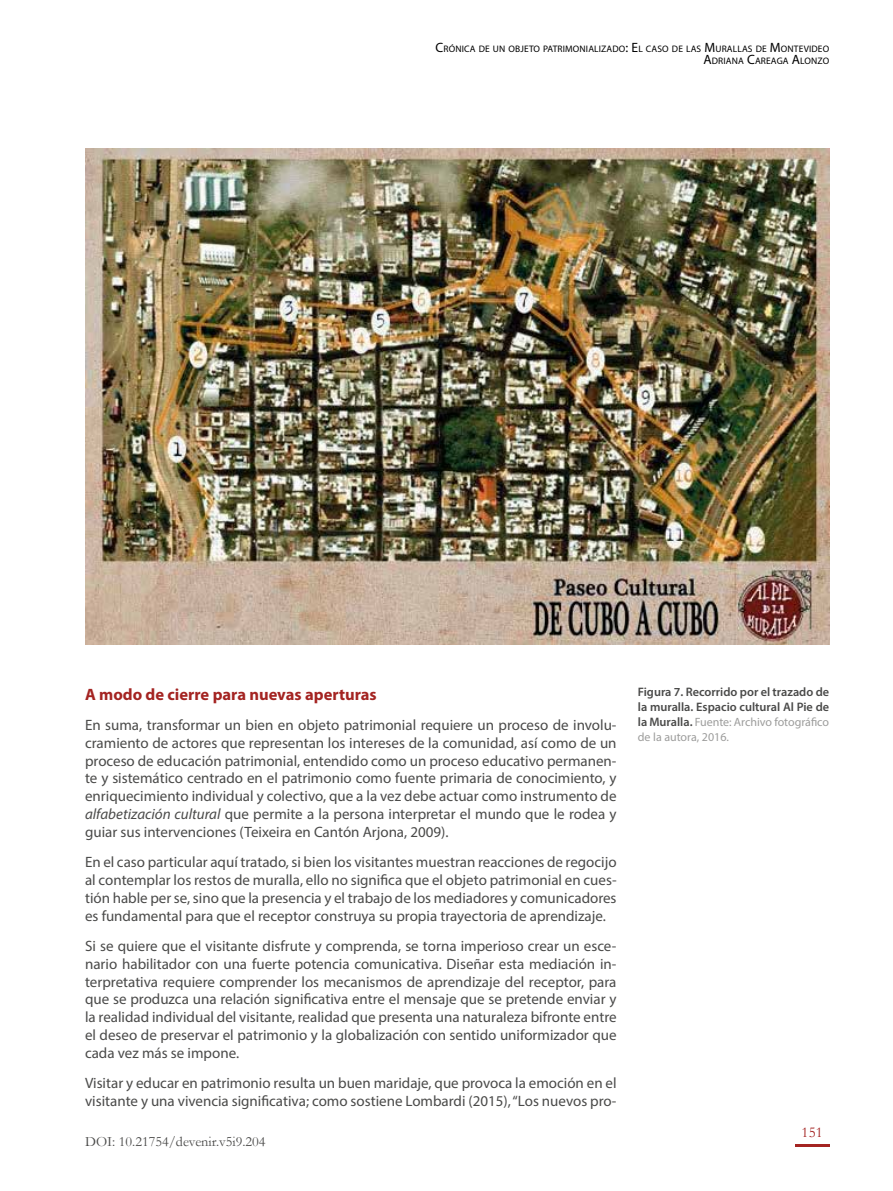
<style>
.page{position:relative;width:893px;height:1191px;background:#fff}
.page>*{position:absolute;margin:0;border:0;box-sizing:border-box;transform-origin:0 0}
.t1{font:700 16.5px "Myriad Pro";color:#a42422}
.t2{font:15px/17.7px "Myriad Pro";color:#4a4a49;text-align:justify}
.t3{font:15px "Garamond";color:#a42422}
.t4{font:14.25px "Garamond";color:#4a4a49}
.t5{font:600 12.3px/15px "Myriad Pro";color:#4a4a49}
.t6{font:12px/15px "Myriad Pro";color:#9d9d9c}
.t7{font:9.45px/12px "Myriad Pro";letter-spacing:.015em;color:#000;text-align:right}
.s1{font-size:13.5px}
.s2{font-style:italic}
.s3{font-weight:600;font-size:12.3px;color:#4a4a49}
</style>
<div class="page">
<hr style="left:795px;top:1144px;width:34px;height:2px;background:#a42422">
<img style="left:85px;top:149px;width:744px;height:495px">
<p class="t7" style="left:436px;top:42px;width:395px"><span class="s1">C</span>RÓNICA DE UN OBJETO PATRIMONIALIZADO<span class="s1">: E</span>L CASO DE LAS <span class="s1">M</span> URALLAS DE <span class="s1">M</span>ONTEVIDEO<br><span class="s1">A</span>DRIANA <span class="s1">C</span>AREAGA <span class="s1">A</span>LONZO</p>
<p class="t1" style="left:85px;top:683px;width:293px">A modo de cierre para nuevas aperturas</p>
<p class="t2" style="left:85px;top:716px;width:533px">En suma, transformar un bien en objeto patrimonial requiere un proceso de involu&shy;cramiento de actores que representan los intereses de la comunidad, así como de un proceso de educación patrimonial, entendido como un proceso educativo permanen&shy;te y sistemático centrado en el patrimonio como fuente primaria de conocimiento, y enriquecimiento individual y colectivo, que a la vez debe actuar como instrumento de <span class="s2">alfabetización cultural</span> que permite a la persona interpretar el mundo que le rodea y guiar sus intervenciones (Teixeira en Cantón Arjona, 2009).</p>
<p class="t2" style="left:85px;top:853px;width:533px">En el caso particular aquí tratado, si bien los visitantes muestran reacciones de regocijo al contemplar los restos de muralla, ello no significa que el objeto patrimonial en cues&shy;tión hable per se, sino que la presencia y el trabajo de los mediadores y comunicadores es fundamental para que el receptor construya su propia trayectoria de aprendizaje.</p>
<p class="t2" style="left:85px;top:937px;width:533px">Si se quiere que el visitante disfrute y comprenda, se torna imperioso crear un esce&shy;nario habilitador con una fuerte potencia comunicativa. Diseñar esta mediación in&shy;terpretativa requiere comprender los mecanismos de aprendizaje del receptor, para que se produzca una relación significativa entre el mensaje que se pretende enviar y la realidad individual del visitante, realidad que presenta una naturaleza bifronte entre el deseo de preservar el patrimonio y la globalización con sentido uniformizador que cada vez más se impone.</p>
<p class="t2" style="left:85px;top:1074px;width:533px">Visitar y educar en patrimonio resulta un buen maridaje, que provoca la emoción en el visitante y una vivencia significativa; como sostiene Lombardi (2015), “Los nuevos pro-</p>
<p class="t4" style="left:85px;top:1132px;width:182px">DOI: 10.21754/devenir.v5i9.204</p>
<p class="t5" style="left:638px;top:684px;width:193px">Figura 7. Recorrido por el trazado de la muralla. Espacio cultural Al Pie de</p>
<p class="t6" style="left:638px;top:714px;width:193px"><span class="s3">la Muralla.</span> Fuente: Archivo fotográfico de la autora, 2016.</p>
<p class="t3" style="left:802px;top:1122px;width:23px">151</p>
</div>
